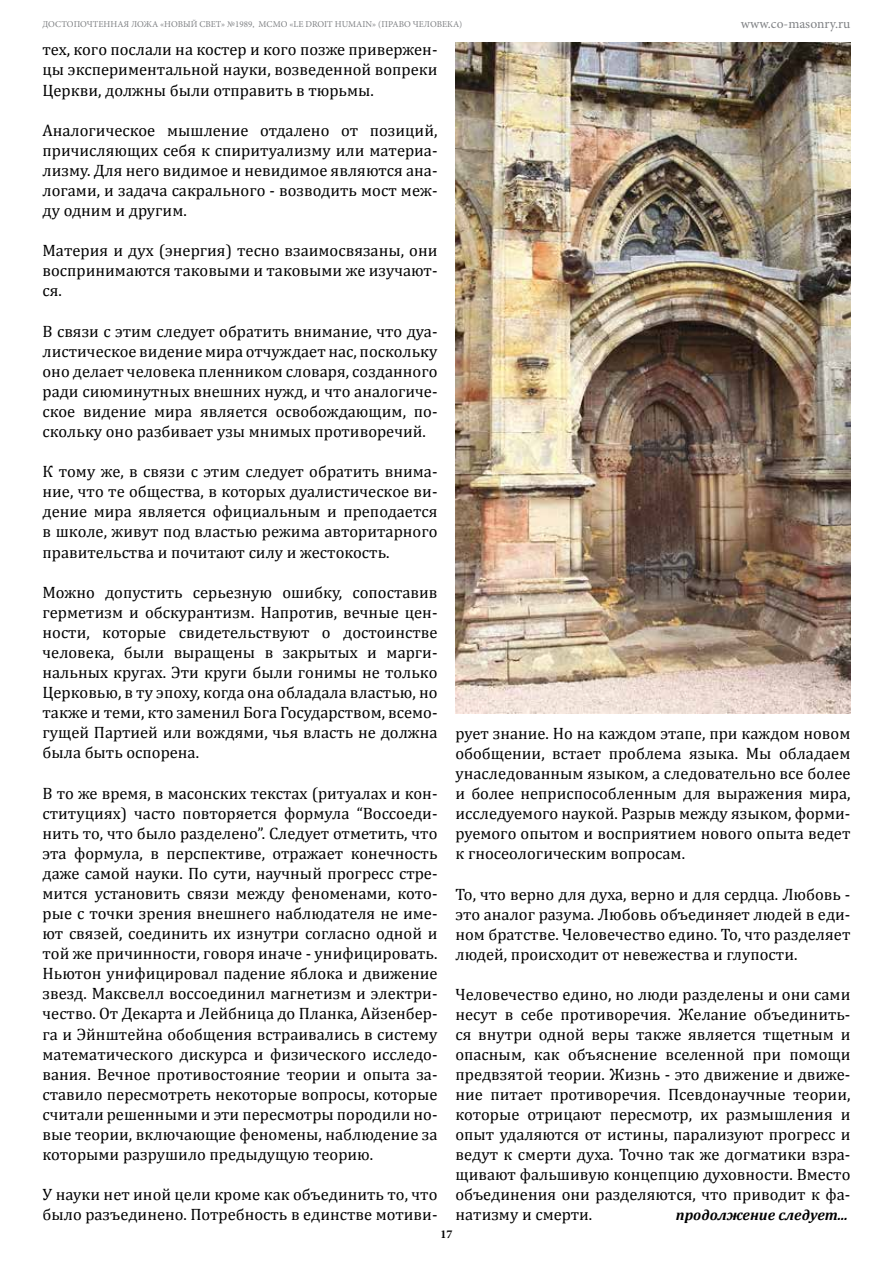
<style>
.page{position:relative;width:893px;height:1263px;background:#fff}
.page>*{position:absolute;margin:0;border:0;box-sizing:border-box;transform-origin:0 0}
.t1{font:16.5px/20.1px "Cambria";color:#000;text-align:justify}
.t2{font:italic 700 15px "Cambria";color:#000}
.t3{font:13.5px "Minion Pro";letter-spacing:.005em;color:#808285}
.t4{font:700 12px "Minion Pro";color:#000}
.t5{font:9px "Minion Pro";color:#808285}
</style>
<div class="page">
<img style="left:455px;top:43px;width:395px;height:671px">
<p class="t5" style="left:43px;top:18px;width:421px">ДОСТОПОЧТЕННАЯ ЛОЖА «НОВЫЙ СВЕТ» №1989, МСМО «LE DROIT HUMAIN» (ПРАВО ЧЕЛОВЕКА)</p>
<p class="t3" style="left:741px;top:15px;width:111px">www.co-masonry.ru</p>
<p class="t1" style="left:43px;top:40px;width:396px">тех, кого послали на костер и кого позже привержен&shy;цы экспериментальной науки, возведенной вопреки Церкви, должны были отправить в тюрьмы.</p>
<p class="t1" style="left:43px;top:120px;width:396px">Аналогическое мышление отдалено от позиций, причисляющих себя к спиритуализму или материа&shy;лизму. Для него видимое и невидимое являются ана&shy;логами, и задача сакрального - возводить мост меж&shy;ду одним и другим.</p>
<p class="t1" style="left:43px;top:240px;width:396px">Материя и дух (энергия) тесно взаимосвязаны, они воспринимаются таковыми и таковыми же изучают&shy;ся.</p>
<p class="t1" style="left:43px;top:321px;width:396px">В связи с этим следует обратить внимание, что дуа&shy;листическое видение мира отчуждает нас, поскольку оно делает человека пленником словаря, созданного ради сиюминутных внешних нужд, и что аналогиче&shy;ское видение мира является освобождающим, по&shy;скольку оно разбивает узы мнимых противоречий.</p>
<p class="t1" style="left:43px;top:461px;width:396px">К тому же, в связи с этим следует обратить внима&shy;ние, что те общества, в которых дуалистическое ви&shy;дение мира является официальным и преподается в школе, живут под властью режима авторитарного правительства и почитают силу и жестокость.</p>
<p class="t1" style="left:43px;top:582px;width:396px">Можно допустить серьезную ошибку, сопоставив герметизм и обскурантизм. Напротив, вечные цен&shy;ности, которые свидетельствуют о достоинстве человека, были выращены в закрытых и марги&shy;нальных кругах. Эти круги были гонимы не только Церковью, в ту эпоху, когда она обладала властью, но также и теми, кто заменил Бога Государством, всемо&shy;гущей Партией или вождями, чья власть не должна была быть оспорена.</p>
<p class="t1" style="left:43px;top:783px;width:396px">В то же время, в масонских текстах (ритуалах и кон&shy;ституциях) часто повторяется формула “Воссоеди&shy;нить то, что было разделено”. Следует отметить, что эта формула, в перспективе, отражает конечность даже самой науки. По сути, научный прогресс стре&shy;мится установить связи между феноменами, кото&shy;рые с точки зрения внешнего наблюдателя не име&shy;ют связей, соединить их изнутри согласно одной и той же причинности, говоря иначе - унифицировать.<br>Ньютон унифицировал падение яблока и движение звезд. Максвелл воссоединил магнетизм и электри&shy;чество. От Декарта и Лейбница до Планка, Айзенбер&shy;га и Эйнштейна обобщения встраивались в систему математического дискурса и физического исследо&shy;вания. Вечное противостояние теории и опыта за&shy;ставило пересмотреть некоторые вопросы, которые считали решенными и эти пересмотры породили но&shy;вые теории, включающие феномены, наблюдение за которыми разрушило предыдущую теорию.</p>
<p class="t1" style="left:43px;top:1184px;width:396px">У науки нет иной цели кроме как объединить то, что было разъединено. Потребность в единстве мотиви-</p>
<p class="t1" style="left:455px;top:723px;width:396px">рует знание. Но на каждом этапе, при каждом новом обобщении, встает проблема языка. Мы обладаем унаследованным языком, а следовательно все более и более неприспособленным для выражения мира, исследуемого наукой. Разрыв между языком, форми&shy;руемого опытом и восприятием нового опыта ведет к гносеологическим вопросам.</p>
<p class="t1" style="left:455px;top:884px;width:396px">То, что верно для духа, верно и для сердца. Любовь - это аналог разума. Любовь объединяет людей в еди&shy;ном братстве. Человечество едино. То, что разделяет людей, происходит от невежества и глупости.</p>
<p class="t1" style="left:455px;top:984px;width:396px">Человечество едино, но люди разделены и они сами несут в себе противоречия. Желание объединить&shy;ся внутри одной веры также является тщетным и опасным, как объяснение вселенной при помощи предвзятой теории. Жизнь - это движение и движе&shy;ние питает противоречия. Псевдонаучные теории, которые отрицают пересмотр, их размышления и опыт удаляются от истины, парализуют прогресс и ведут к смерти духа. Точно так же догматики взра&shy;щивают фальшивую концепцию духовности. Вместо объединения они разделяются, что приводит к фа&shy;натизму и смерти.</p>
<p class="t2" style="left:676px;top:1205px;width:174px">продолжение следует...</p>
<p class="t4" style="left:440px;top:1226px;width:13px">17</p>
</div>
